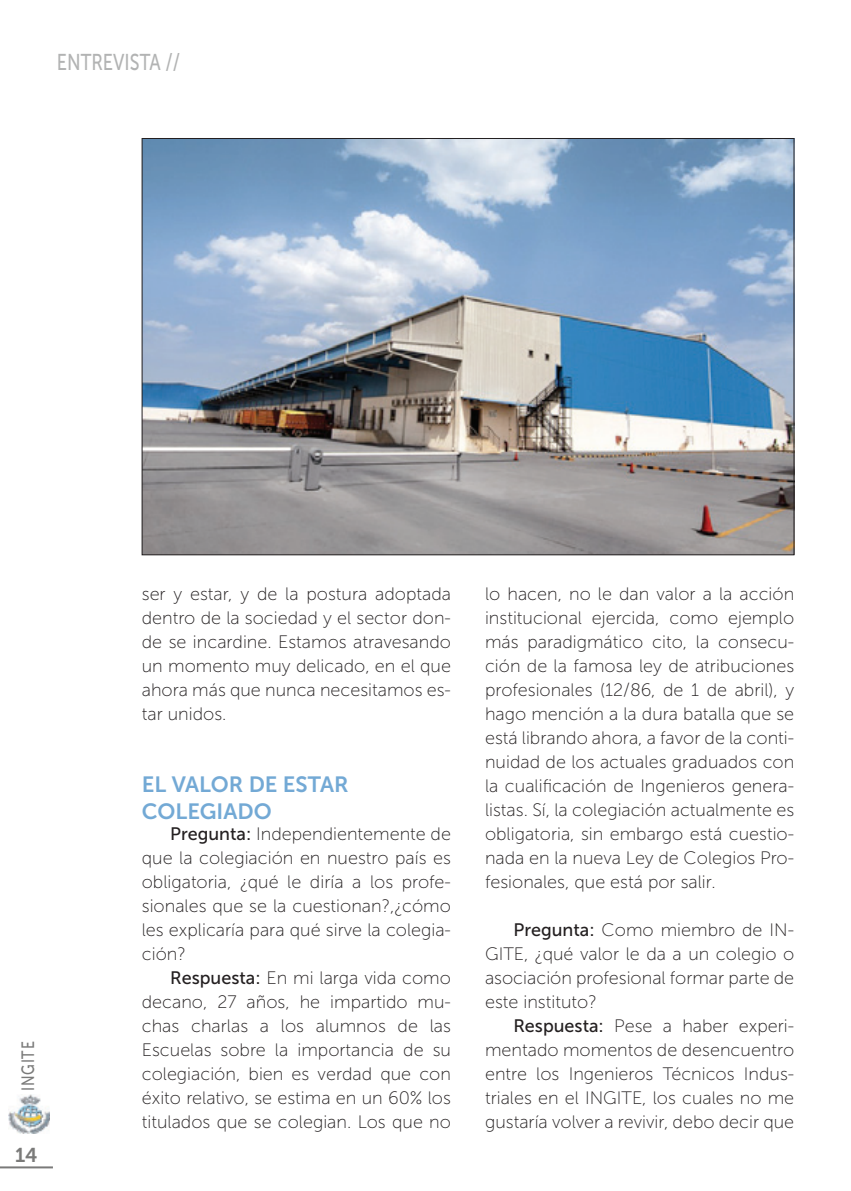
<style>
.page{position:relative;width:851px;height:1191px;background:#fff}
.page>*{position:absolute;margin:0;border:0;box-sizing:border-box;transform-origin:0 0}
.t1{font:22.8px "Museo Sans 500";color:#b2b3b3;scale:.79 1}
.t2{font:22px/26.4px "Museo Sans 700";color:#73a9d5}
.t3{font:20px "Museo Sans 700";color:#7a7a79}
.t4{font:18px/24px "Museo Sans 100";color:#231f20;text-align:justify}
.t5{font:17.8px "Museo Sans 500";letter-spacing:.05em;color:#7a7a79;scale:.79 1}
.s1{font-family:"Museo Sans 500"}
</style>
<div class="page">
<hr style="left:0;top:1166px;width:53px;height:2px;background:#7a7a79">
<img style="left:8px;top:1094px;width:42px;height:39px">
<img style="left:144px;top:140px;width:648px;height:413px">
<p class="t1" style="left:57px;top:50px;width:71px">entrevist</p>
<p class="t1" style="left:150px;top:50px;width:40px">a //</p>
<p class="t5" style="left:18px;top:1090px;width:64px;rotate:-90deg">INGITE</p>
<p class="t3" style="left:15px;top:1144px;width:24px">14</p>
<p class="t4" style="left:142px;top:582px;width:311px">ser y estar, y de la postura adoptada dentro de la sociedad y el sector don&shy;de se incardine. Estamos atravesando un momento muy delicado, en el que ahora más que nunca necesitamos es&shy;tar unidos.</p>
<p class="t2" style="left:142px;top:771px;width:208px">EL VALOR DE ESTAR<br>COLEGIADO</p>
<p class="t4" style="left:142px;top:822px;width:311px;text-indent:28px"><span class="s1">Pregunta:</span> Independientemente de que la colegiación en nuestro país es obligatoria, ¿qué le diría a los profe&shy;sionales que se la cuestionan?,¿cómo les explicaría para qué sirve la colegia&shy;ción?</p>
<p class="t4" style="left:142px;top:966px;width:310px;text-indent:28px"><span class="s1">Respuesta:</span> En mi larga vida como decano, 27 años, he impartido mu&shy;chas charlas a los alumnos de las Escuelas sobre la importancia de su colegiación, bien es verdad que con éxito relativo, se estima en un 60% los titulados que se colegian. Los que no</p>
<p class="t4" style="left:485px;top:582px;width:311px">lo hacen, no le dan valor a la acción institucional ejercida, como ejemplo más paradigmático cito, la consecu&shy;ción de la famosa ley de atribuciones profesionales (12/86, de 1 de abril), y hago mención a la dura batalla que se está librando ahora, a favor de la conti&shy;nuidad de los actuales graduados con la cualificación de Ingenieros genera&shy;listas. Sí, la colegiación actualmente es obligatoria, sin embargo está cuestio&shy;nada en la nueva Ley de Colegios Pro&shy;fesionales, que está por salir.</p>
<p class="t4" style="left:485px;top:918px;width:310px;text-indent:28px"><span class="s1">Pregunta:</span> Como miembro de IN-GITE, ¿qué valor le da a un colegio o asociación profesional formar parte de este instituto?</p>
<p class="t4" style="left:485px;top:1014px;width:310px;text-indent:28px"><span class="s1">Respuesta:</span> Pese a haber experi&shy;mentado momentos de desencuentro entre los Ingenieros Técnicos Indus&shy;triales en el INGITE, los cuales no me gustaría volver a revivir, debo decir que</p>
</div>
